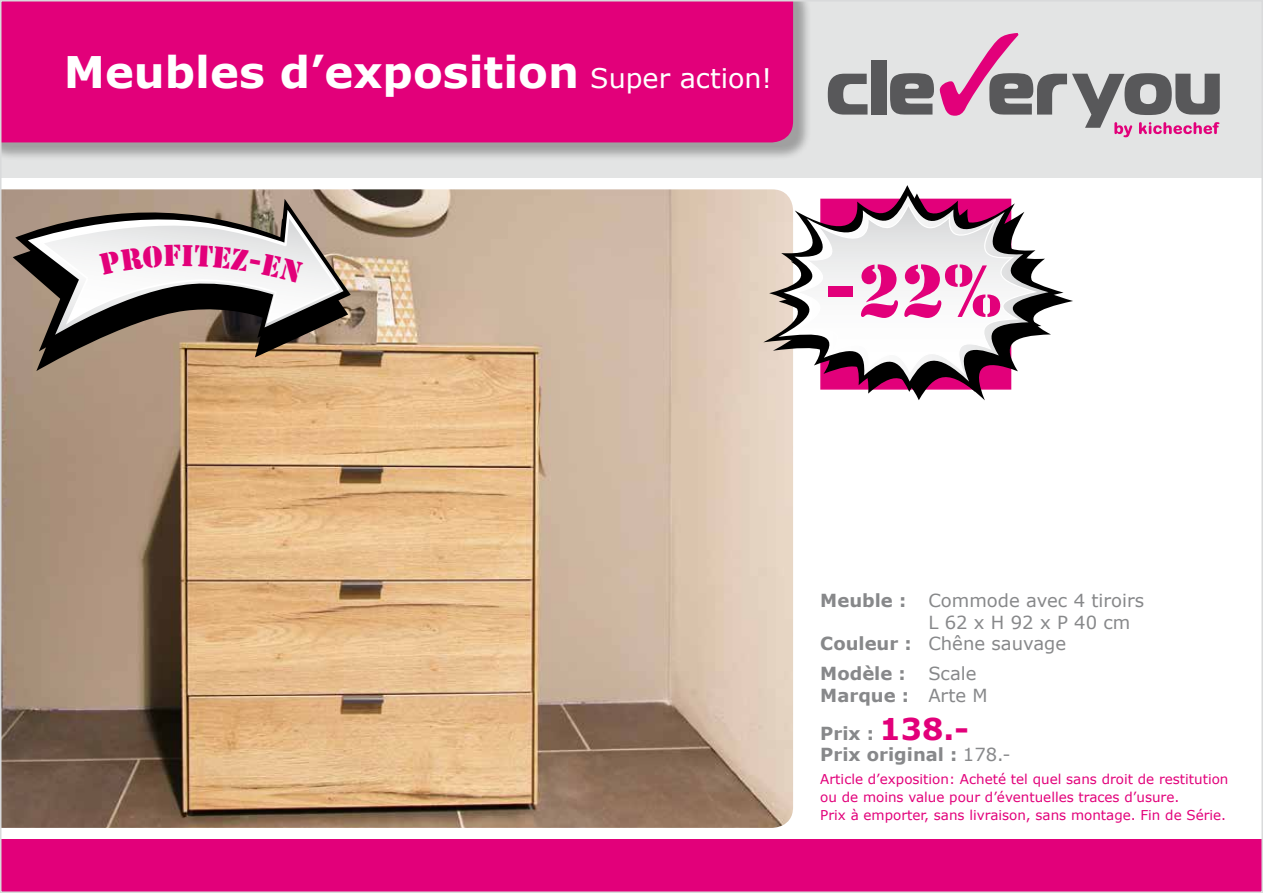
<style>
.page{position:relative;width:1263px;height:893px;background:#fff}
.page>*{position:absolute;margin:0;border:0;box-sizing:border-box;transform-origin:0 0}
.t1{font:68.85px "Stencil Std";color:#e2007a}
.t2{font:700 43.5px "Verdana";color:#fff}
.t3{font:27px "Verdana";color:#fff}
.t4{font:18px/21.6px "Verdana";color:#87888a}
.t5{font:700 18px/21.6px "Verdana";color:#87888a}
.t6{font:13.5px/18px "Verdana";color:#e2007a}
.s1{font-weight:700}
.s2{font-size:30px;color:#e2007a}
.s3{font-weight:400}
</style>
<div class="page">
<img style="left:3px;top:189px;width:790px;height:639px">
<svg style="left:13px;top:218px;width:335px;height:153px;background:#b79676"></svg>
<svg style="left:15px;top:199px;width:336px;height:152px;background:#937e6a"></svg>
<svg style="left:773px;top:292px;width:300px;height:108px"></svg>
<svg style="left:763px;top:185px;width:300px;height:207px"></svg>
<svg style="left:778px;top:195px;width:270px;height:187px"></svg>
<svg style="left:789px;top:203px;width:248px;height:172px"></svg>
<div style="left:0;top:0;width:1263px;height:178px;background:#e3e4e4"></div>
<div style="left:0;top:0;width:812px;height:161px;background:#000;opacity:.3"></div>
<div style="left:3px;top:3px;width:790px;height:139px;background:#e2007a"></div>
<div style="left:0;top:840px;width:1263px;height:53px;background:#e2007a"></div>
<svg style="left:828px;top:74px;width:39px;height:41px"></svg>
<div style="left:871px;top:61px;width:15px;height:54px;background:#58585a"></div>
<svg style="left:890px;top:73px;width:44px;height:42px;background:#747476"></svg>
<svg style="left:940px;top:33px;width:280px;height:104px"></svg>
<svg style="left:28px;top:207px;width:315px;height:128px"></svg>
<h2 class="t2" style="left:64px;top:41px;width:517px">Meubles d’exposition</h2>
<h3 class="t3" style="left:590px;top:59px;width:183px">Super action!</h3>
<h1 class="t1" style="left:823px;top:247px;width:179px">-22%</h1>
<h3 class="t4" style="left:820px;top:590px;width:325px"><span class="s1">Meuble :</span> Commode avec 4 tiroirs</h3>
<h3 class="t4" style="left:928px;top:611px;width:203px">L 62 x H 92 x P 40 cm</h3>
<h3 class="t4" style="left:820px;top:633px;width:247px"><span class="s1">Couleur :</span> Chêne sauvage</h3>
<h3 class="t5" style="left:820px;top:663px;width:87px">Modèle :</h3>
<h3 class="t4" style="left:820px;top:663px;width:169px;text-indent:108px">Scale<br><span class="s1">Marque :</span> Arte M</h3>
<h3 class="t5" style="left:820px;top:722px;width:192px">Prix : <span class="s2">138.-<br></span>Prix original : <span class="s3">178.-</span></h3>
<p class="t6" style="left:820px;top:770px;width:410px">Article d’exposition: Acheté tel quel sans droit de restitution ou de moins value pour d’éventuelles traces d’usure.<br>Prix à emporter, sans livraison, sans montage. Fin de Série.</p>
</div>
